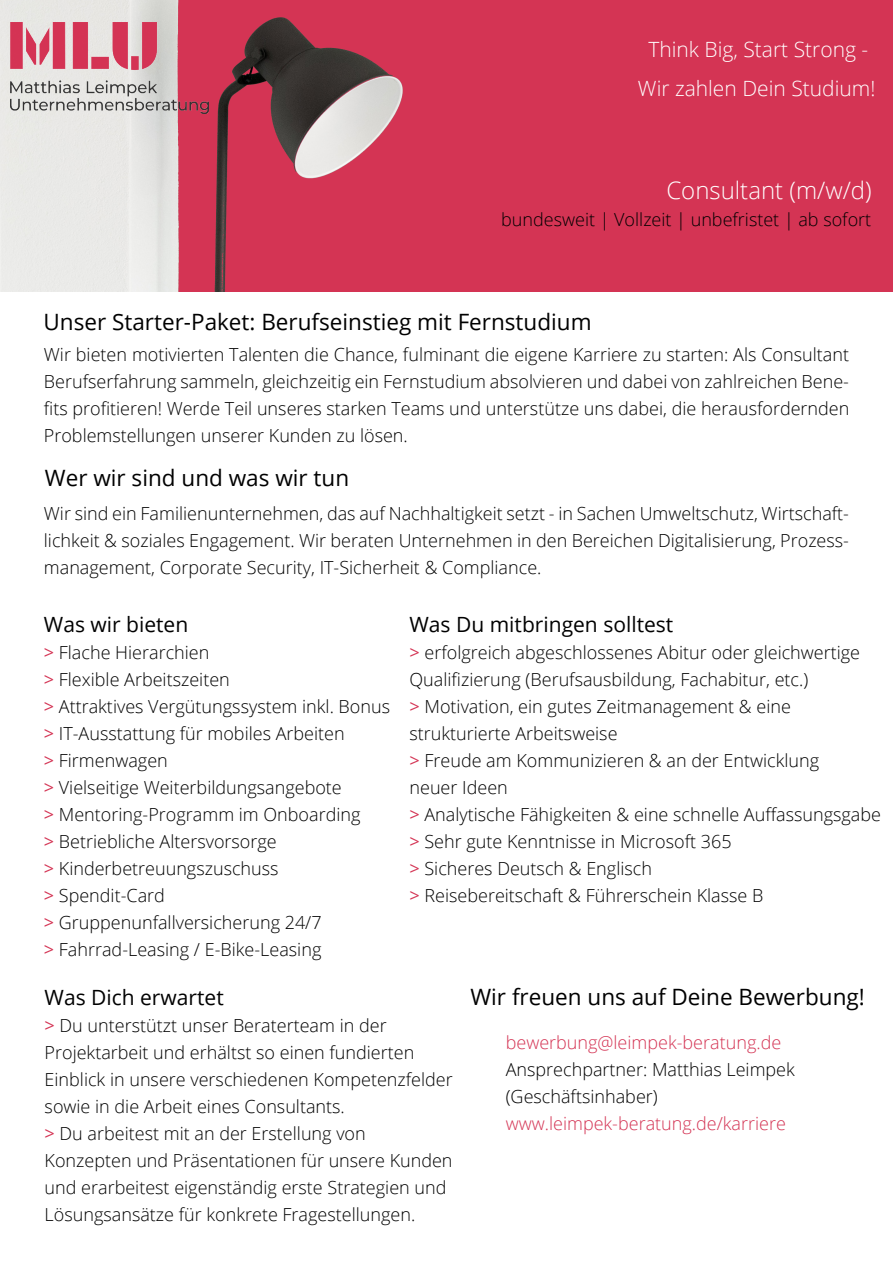
<style>
.page{position:relative;width:893px;height:1263px;background:#fff}
.page>*{position:absolute;margin:0;border:0;box-sizing:border-box;transform-origin:0 0}
.t1{font:300 24px "Open Sans";color:#fff}
.t2{font:22.5px "Open Sans";color:#000}
.t3{font:21px "Open Sans";color:#000}
.t4{font:300 21px "Open Sans";color:#fff}
.t5{font:300 18px/27px "Open Sans";color:#000}
.t6{font:300 18px "Open Sans";color:#d43454}
.s1{font-weight:400;color:#d43454}
</style>
<div class="page">
<img style="left:0;top:0;width:893px;height:292px">
<img style="left:10px;top:23px;width:198px;height:90px">
<p class="t4" style="left:648px;top:35px;width:221px">Think Big, Start Strong -</p>
<p class="t4" style="left:638px;top:74px;width:239px">Wir zahlen Dein Studium!</p>
<h1 class="t1" style="left:666px;top:174px;width:207px">Consultant (m/w/d)</h1>
<p class="t5" style="left:501px;top:205px;width:372px">bundesweit | Vollzeit | unbefristet | ab sofort</p>
<p class="t2" style="left:44px;top:306px;width:550px">Unser Starter-Paket: Berufseinstieg mit Fernstudium</p>
<p class="t5" style="left:44px;top:341px;width:807px;text-align:justify">Wir bieten motivierten Talenten die Chance, fulminant die eigene Karriere zu starten: Als Consultant Berufserfahrung sammeln, gleichzeitig ein Fernstudium absolvieren und dabei von zahlreichen Bene&shy;fits profitieren! Werde Teil unseres starken Teams und unterstütze uns dabei, die herausfordernden Problemstellungen unserer Kunden zu lösen.</p>
<p class="t2" style="left:45px;top:462px;width:306px">Wer wir sind und was wir tun</p>
<p class="t5" style="left:44px;top:499px;width:807px;text-align:justify">Wir sind ein Familienunternehmen, das auf Nachhaltigkeit setzt - in Sachen Umweltschutz, Wirtschaft&shy;lichkeit &amp; soziales Engagement. Wir beraten Unternehmen in den Bereichen Digitalisierung, Prozess&shy;management, Corporate Security, IT-Sicherheit &amp; Compliance.</p>
<p class="t3" style="left:409px;top:610px;width:265px">Was Du mitbringen solltest</p>
<p class="t5" style="left:409px;top:638px;width:473px"><span class="s1">&gt;</span> erfolgreich abgeschlossenes Abitur oder gleichwertige Qualifizierung (Berufsausbildung, Fachabitur, etc.)<br><span class="s1">&gt;</span> Motivation, ein gutes Zeitmanagement &amp; eine strukturierte Arbeitsweise<br><span class="s1">&gt;</span> Freude am Kommunizieren &amp; an der Entwicklung<br>neuer Ideen<br><span class="s1">&gt;</span> Analytische Fähigkeiten &amp; eine schnelle Auffassungsgabe <span class="s1">&gt;</span> Sehr gute Kenntnisse in Microsoft 365<br><span class="s1">&gt;</span> Sicheres Deutsch &amp; Englisch<br><span class="s1">&gt;</span> Reisebereitschaft &amp; Führerschein Klasse B</p>
<p class="t3" style="left:44px;top:609px;width:146px">Was wir bieten</p>
<p class="t5" style="left:44px;top:638px;width:348px"><span class="s1">&gt;</span> Flache Hierarchien<br><span class="s1">&gt;</span> Flexible Arbeitszeiten<br><span class="s1">&gt;</span> Attraktives Vergütungssystem inkl. Bonus <span class="s1">&gt;</span> IT-Ausstattung für mobiles Arbeiten<br><span class="s1">&gt;</span> Firmenwagen<br><span class="s1">&gt;</span> Vielseitige Weiterbildungsangebote<br><span class="s1">&gt;</span> Mentoring-Programm im Onboarding<br><span class="s1">&gt;</span> Betriebliche Altersvorsorge<br><span class="s1">&gt;</span> Kinderbetreuungszuschuss<br><span class="s1">&gt;</span> Spendit-Card<br><span class="s1">&gt;</span> Gruppenunfallversicherung 24/7<br><span class="s1">&gt;</span> Fahrrad-Leasing / E-Bike-Leasing</p>
<p class="t3" style="left:45px;top:983px;width:181px">Was Dich erwartet</p>
<p class="t5" style="left:45px;top:1011px;width:410px"><span class="s1">&gt;</span> Du unterstützt unser Beraterteam in der Projektarbeit und erhältst so einen fundierten Einblick in unsere verschiedenen Kompetenzfelder sowie in die Arbeit eines Consultants.<br><span class="s1">&gt;</span> Du arbeitest mit an der Erstellung von Konzepten und Präsentationen für unsere Kunden und erarbeitest eigenständig erste Strategien und Lösungsansätze für konkrete Fragestellungen.</p>
<p class="t2" style="left:470px;top:981px;width:396px">Wir freuen uns auf Deine Bewerbung!</p>
<p class="t6" style="left:506px;top:1030px;width:277px">bewerbung@leimpek-beratung.de</p>
<p class="t5" style="left:506px;top:1056px;width:291px">Ansprechpartner: Matthias Leimpek (Geschäftsinhaber)</p>
<p class="t6" style="left:506px;top:1111px;width:282px">www.leimpek-beratung.de/karriere</p>
</div>
